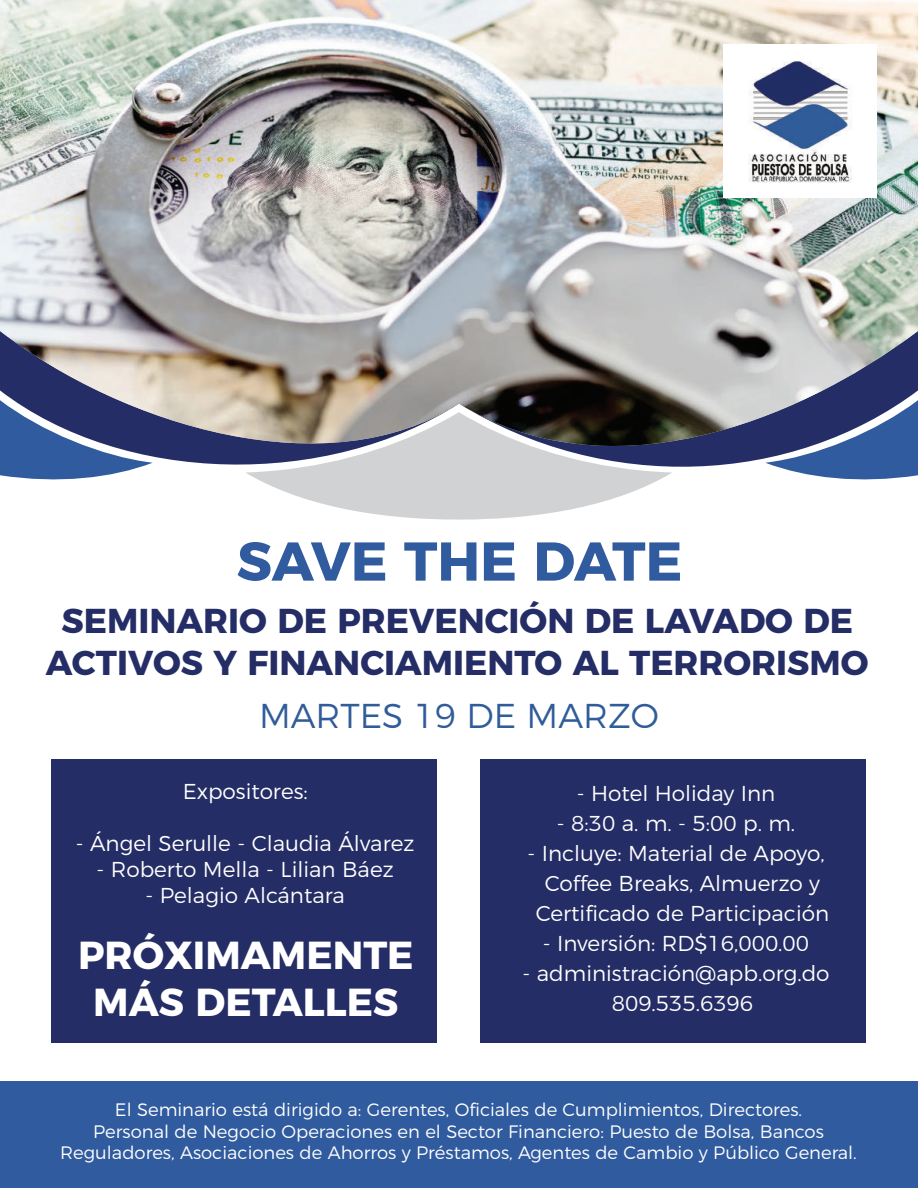
<style>
.page{position:relative;width:918px;height:1188px;background:#fff}
.page>*{position:absolute;margin:0;border:0;box-sizing:border-box;transform-origin:0 0}
.t1{font:700 54.45px "Montserrat";color:#305b9e}
.t2{font:700 39px/46.8px "Montserrat";color:#fff;text-align:center}
.t3{font:700 34.5px/41.4px "Montserrat";color:#242d65;text-align:center}
.t4{font:300 34.5px "Montserrat";color:#315c9a}
.t5{font:300 21.6px/30px "Montserrat";color:#fff;text-align:center}
.t6{font:300 18px/21.6px "Montserrat";color:#fff;text-align:center}
</style>
<div class="page">
<svg style="left:292px;top:494px;width:334px;height:26px;fill:#d1d2d4"></svg>
<div style="left:0;top:1081px;width:918px;height:107px;background:#305b9e"></div>
<img style="left:0;top:0;width:918px;height:494px">
<div style="left:723px;top:44px;width:153px;height:154px;background:#fff"></div>
<img style="left:748px;top:61px;width:105px;height:122px">
<div style="left:52px;top:759px;width:385px;height:284px;background:#242d65"></div>
<div style="left:480px;top:759px;width:386px;height:284px;background:#242d65"></div>
<h1 class="t1" style="left:237px;top:517px;width:447px">SAVE THE DATE</h1>
<h3 class="t3" style="left:46px;top:597px;width:824px">SEMINARIO DE PREVENCIÓN DE LAVADO DE<br>ACTIVOS Y FINANCIAMIENTO AL TERRORISMO</h3>
<h3 class="t4" style="left:259px;top:689px;width:401px">MARTES 19 DE MARZO</h3>
<p class="t5" style="left:183px;top:775px;width:127px">Expositores:</p>
<p class="t5" style="left:76px;top:827px;width:340px">- Ángel Serulle - Claudia Álvarez</p>
<p class="t5" style="left:96px;top:852px;width:299px">- Roberto Mella - Lilian Báez</p>
<p class="t5" style="left:146px;top:878px;width:201px">- Pelagio Alcántara</p>
<h2 class="t2" style="left:78px;top:929px;width:337px">PRÓXIMAMENTE<br>MÁS DETALLES</h2>
<p class="t5" style="left:577px;top:777px;width:200px">- Hotel Holiday Inn</p>
<p class="t5" style="left:557px;top:807px;width:240px">- 8:30 a. m. - 5:00 p. m.</p>
<p class="t5" style="left:528px;top:837px;width:303px">- Incluye: Material de Apoyo,<br>Coffee Breaks, Almuerzo y<br>Certificado de Participación</p>
<p class="t5" style="left:543px;top:927px;width:268px">- Inversión: RD$16,000.00</p>
<p class="t5" style="left:523px;top:957px;width:309px">- administración@apb.org.do<br>809.535.6396</p>
<p class="t6" style="left:60px;top:1097px;width:798px">El Seminario está dirigido a: Gerentes, Oficiales de Cumplimientos, Directores.<br>Personal de Negocio Operaciones en el Sector Financiero: Puesto de Bolsa, Bancos<br>Reguladores, Asociaciones de Ahorros y Préstamos, Agentes de Cambio y Público General.</p>
</div>
